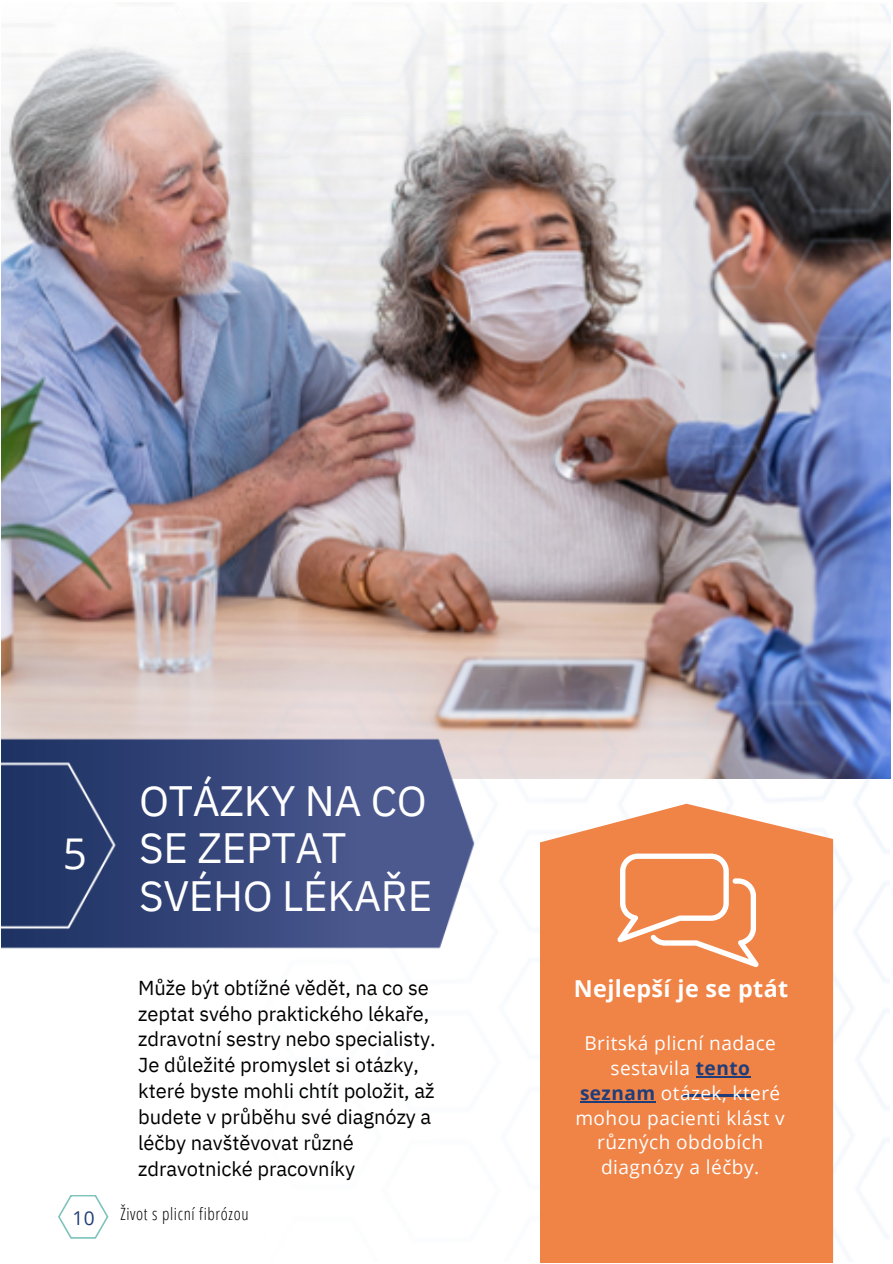
<style>
.page{position:relative;width:893px;height:1264px;background:#fff}
.page>*{position:absolute;margin:0;border:0;box-sizing:border-box;transform-origin:0 0}
.t1{font:42.45px/47.7px "IBM Plex Sans";letter-spacing:-.01em;color:#fff}
.t2{font:42.45px "Open Sans";color:#fff}
.t3{font:700 23.25px "Open Sans";letter-spacing:.015em;color:#fff}
.t4{font:20.1px/25.8px "IBM Plex Sans";letter-spacing:-.005em;color:#000}
.t5{font:19.05px/24.8px "Open Sans";letter-spacing:.025em;color:#fff;text-align:center}
.t6{font:19.05px "Open Sans";color:#1f3d79}
.t7{font:300 16.95px "Open Sans Condensed";letter-spacing:.04em;color:#000}
.s1{font-weight:700;color:#1f3d79}
</style>
<div class="page">
<img style="left:679px;top:2px;width:210px;height:685px">
<img style="left:679px;top:4px;width:211px;height:591px">
<img style="left:679px;top:687px;width:210px;height:574px">
<img style="left:1px;top:4px;width:678px;height:775px">
<img style="left:1px;top:727px;width:494px;height:222px">
<svg style="left:58px;top:1195px;width:50px;height:43px"></svg>
<div style="left:540px;top:803px;width:293px;height:459px;background:#f08346"></div>
<hr style="left:682px;top:1094px;width:68px;height:1px;background:#1f3d79">
<svg style="left:617px;top:853px;width:141px;height:114px"></svg>
<hr style="left:695px;top:1076px;width:55px;height:1px;background:#1f3d79">
<hr style="left:580px;top:1100px;width:75px;height:2px;background:#1f3d79">
<p class="t2" style="left:63px;top:823px;width:26px">5</p>
<p class="t6" style="left:73px;top:1204px;width:24px">10</p>
<p class="t1" style="left:139px;top:775px;width:295px">OTÁZKY NA CO<br>SE ZEPTAT<br>SVÉHO LÉKAŘE</p>
<p class="t4" style="left:138px;top:974px;width:299px">Může být obtížné vědět, na co se zeptat svého praktického lékaře, zdravotní sestry nebo specialisty.<br>Je důležité promyslet si otázky, které byste mohli chtít položit, až budete v průběhu své diagnózy a léčby navštěvovat různé zdravotnické pracovníky</p>
<p class="t7" style="left:120px;top:1202px;width:130px">Život s plicní fibrózou</p>
<p class="t3" style="left:574px;top:971px;width:216px">Nejlepší je se ptát</p>
<p class="t5" style="left:575px;top:1030px;width:211px">Britská plicní nadace sestavila <span class="s1">tento seznam</span> otázek, které mohou pacienti klást v různých obdobích diagnózy a léčby.</p>
</div>
